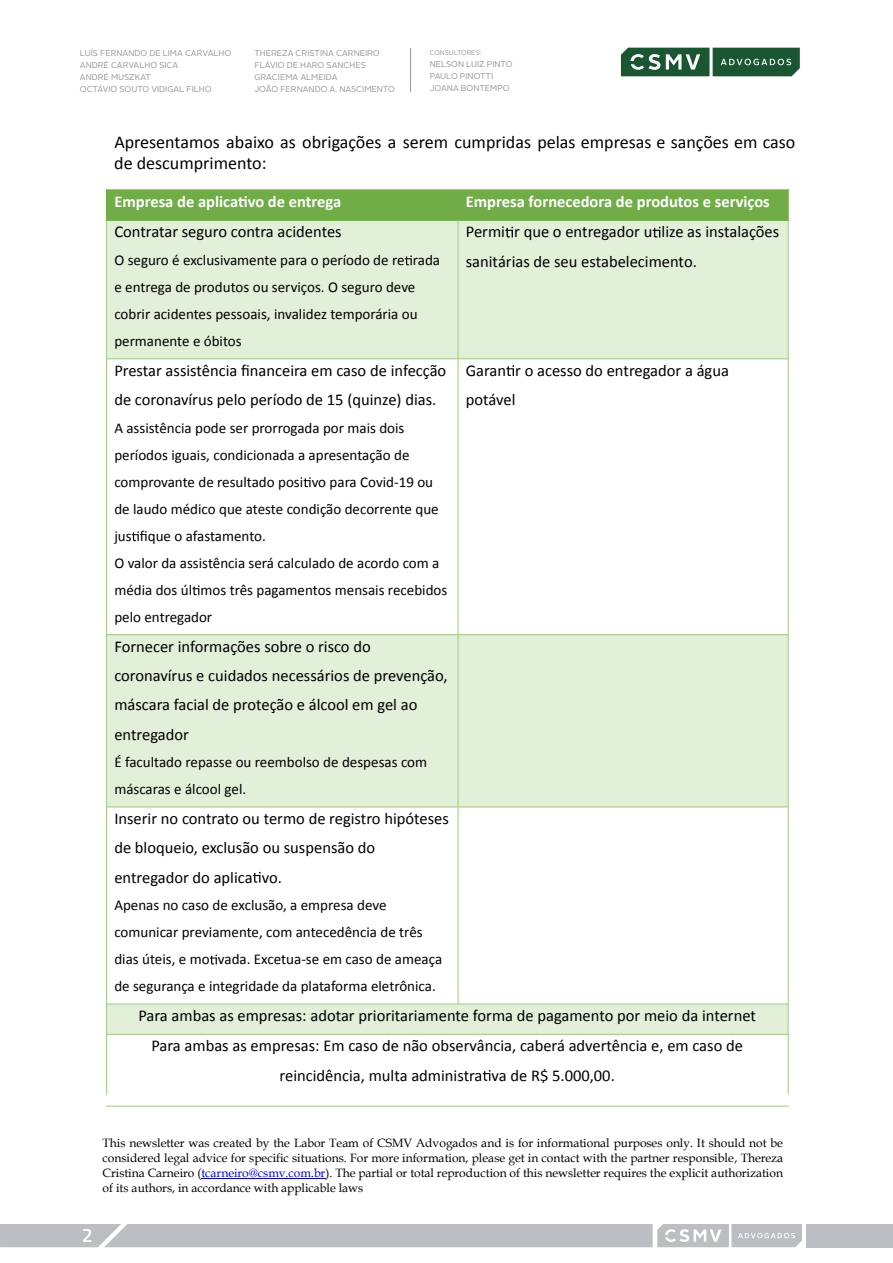
<style>
.page{position:relative;width:893px;height:1263px;background:#fff}
.page>*{position:absolute;margin:0;border:0;box-sizing:border-box;transform-origin:0 0}
.t1{font:600 19.5px "Titillium Web";color:#fff}
.t2{font:18px/20.5px "Calibri";color:#000}
.t3{font:16.5px/29.2px "Calibri";color:#000}
.t4{font:700 16.5px "Calibri";color:#fff}
.t5{font:15px/27px "Calibri";color:#000}
.t6{font:12px/15px "Book Antiqua";color:#000;text-align:justify}
.t7{font:8.4px/12px "Alright Sans";color:#98989a}
.t8{font:6.75px "Alright Sans";color:#98989a}
.s1{color:#00f}
</style>
<div class="page">
<div style="left:806px;top:1224px;width:86px;height:23px;background:#bcbec1"></div>
<div style="left:0;top:1224px;width:802px;height:23px;background:#bcbec1"></div>
<svg style="left:621px;top:48px;width:178px;height:28px"></svg>
<hr style="left:409px;top:48px;width:1px;height:44px;background:#98989a">
<hr style="left:201px;top:1178px;width:124px;height:1px;background:#00f">
<div style="left:106px;top:190px;width:352px;height:30px;background:#70ad47"></div>
<div style="left:458px;top:190px;width:330px;height:30px;background:#70ad47"></div>
<div style="left:106px;top:220px;width:352px;height:139px;background:#e2efd9"></div>
<div style="left:458px;top:220px;width:330px;height:139px;background:#e2efd9"></div>
<div style="left:106px;top:635px;width:352px;height:172px;background:#e2efd9"></div>
<div style="left:458px;top:635px;width:330px;height:172px;background:#e2efd9"></div>
<div style="left:106px;top:1004px;width:682px;height:31px;background:#e2efd9"></div>
<svg style="left:238px;top:196px;width:9px;height:11px"></svg>
<svg style="left:405px;top:256px;width:7px;height:9px"></svg>
<svg style="left:505px;top:227px;width:8px;height:11px"></svg>
<svg style="left:652px;top:227px;width:8px;height:11px"></svg>
<svg style="left:303px;top:477px;width:8px;height:10px"></svg>
<svg style="left:132px;top:531px;width:7px;height:10px"></svg>
<svg style="left:192px;top:585px;width:7px;height:10px"></svg>
<svg style="left:506px;top:365px;width:8px;height:11px"></svg>
<svg style="left:253px;top:872px;width:7px;height:11px"></svg>
<svg style="left:210px;top:955px;width:7px;height:10px"></svg>
<svg style="left:482px;top:1070px;width:8px;height:11px"></svg>
<hr style="left:106px;top:220px;width:1px;height:875px;background:#a8d08d">
<hr style="left:457px;top:220px;width:1px;height:785px;background:#a8d08d">
<hr style="left:787px;top:220px;width:1px;height:875px;background:#a8d08d">
<hr style="left:106px;top:189px;width:682px;height:1px;background:#70ad47">
<hr style="left:106px;top:220px;width:682px;height:1px;background:#70ad47">
<hr style="left:106px;top:358px;width:682px;height:1px;background:#a8d08d">
<hr style="left:106px;top:634px;width:682px;height:1px;background:#a8d08d">
<hr style="left:106px;top:806px;width:682px;height:2px;background:#a8d08d">
<hr style="left:106px;top:1003px;width:682px;height:2px;background:#a8d08d">
<hr style="left:106px;top:1034px;width:682px;height:1px;background:#a8d08d">
<hr style="left:106px;top:1106px;width:682px;height:1px;background:#a8d08d">
<p class="t7" style="left:80px;top:47px;width:153px">LUÍS FERNANDO DE LIMA CARVALHO<br>ANDRÉ CARVALHO SICA<br>ANDRÉ MUSZKAT<br>OCTÁVIO SOUTO VIDIGAL FILHO</p>
<p class="t7" style="left:254px;top:47px;width:142px">THEREZA CRISTINA CARNEIRO<br>FLÁVIO DE HARO SANCHES<br>GRACIEMA ALMEIDA<br>JOÃO FERNANDO A. NASCIMENTO</p>
<p class="t8" style="left:430px;top:48px;width:53px">CONSULTORES:</p>
<p class="t7" style="left:430px;top:58px;width:84px">NELSON LUIZ PINTO<br>PAULO PINOTTI<br>JOANA BONTEMPO</p>
<p class="t2" style="left:114px;top:131px;width:682px">Apresentamos abaixo as obrigações a serem cumpridas pelas empresas e sanções em caso de descumprimento:</p>
<p class="t4" style="left:114px;top:190px;width:228px">Empresa de aplica vo de entrega</p>
<p class="t4" style="left:466px;top:190px;width:305px">Empresa fornecedora de produtos e serviços</p>
<p class="t3" style="left:114px;top:217px;width:229px">Contratar seguro contra acidentes</p>
<p class="t5" style="left:114px;top:246px;width:327px">O seguro é exclusivamente para o período de re rada e entrega de produtos ou serviços. O seguro deve cobrir acidentes pessoais, invalidez temporária ou permanente e óbitos</p>
<p class="t3" style="left:466px;top:217px;width:315px">Permi r que o entregador u lize as instalações sanitárias de seu estabelecimento.</p>
<p class="t3" style="left:114px;top:355px;width:333px">Prestar assistência financeira em caso de infecção de coronavírus pelo período de 15 (quinze) dias.</p>
<p class="t5" style="left:114px;top:414px;width:334px">A assistência pode ser prorrogada por mais dois períodos iguais, condicionada a apresentação de comprovante de resultado posi vo para Covid-19 ou de laudo médico que ateste condição decorrente que jus fique o afastamento.<br>O valor da assistência será calculado de acordo com a média dos úl mos três pagamentos mensais recebidos pelo entregador</p>
<p class="t3" style="left:466px;top:355px;width:264px">Garan r o acesso do entregador a água potável</p>
<p class="t3" style="left:114px;top:631px;width:335px">Fornecer informações sobre o risco do coronavírus e cuidados necessários de prevenção, máscara facial de proteção e álcool em gel ao entregador</p>
<p class="t5" style="left:114px;top:749px;width:314px">É facultado repasse ou reembolso de despesas com máscaras e álcool gel.</p>
<p class="t3" style="left:114px;top:803px;width:336px">Inserir no contrato ou termo de registro hipóteses de bloqueio, exclusão ou suspensão do entregador do aplica vo.</p>
<p class="t5" style="left:114px;top:892px;width:329px">Apenas no caso de exclusão, a empresa deve comunicar previamente, com antecedência de três dias úteis, e mo vada. Excetua-se em caso de ameaça de segurança e integridade da plataforma eletrônica.</p>
<p class="t3" style="left:138px;top:1000px;width:619px;line-height:29.8px;text-align:center">Para ambas as empresas: adotar prioritariamente forma de pagamento por meio da internet<br>Para ambas as empresas: Em caso de não observância, caberá advertência e, em caso de reincidência, multa administra va de R$ 5.000,00.</p>
<p class="t6" style="left:102px;top:1135px;width:682px">This newsletter was created by the Labor Team of CSMV Advogados and is for informational purposes only. It should not be considered legal advice for specific situations. For more information, please get in contact with the partner responsible, Thereza Cristina Carneiro (<span class="s1">tcarneiro@csmv.com.br</span>). The partial or total reproduction of this newsletter requires the explicit authorization of its authors, in accordance with applicable laws</p>
<h1 class="t1" style="left:82px;top:1220px;width:12px">2</h1>
</div>
